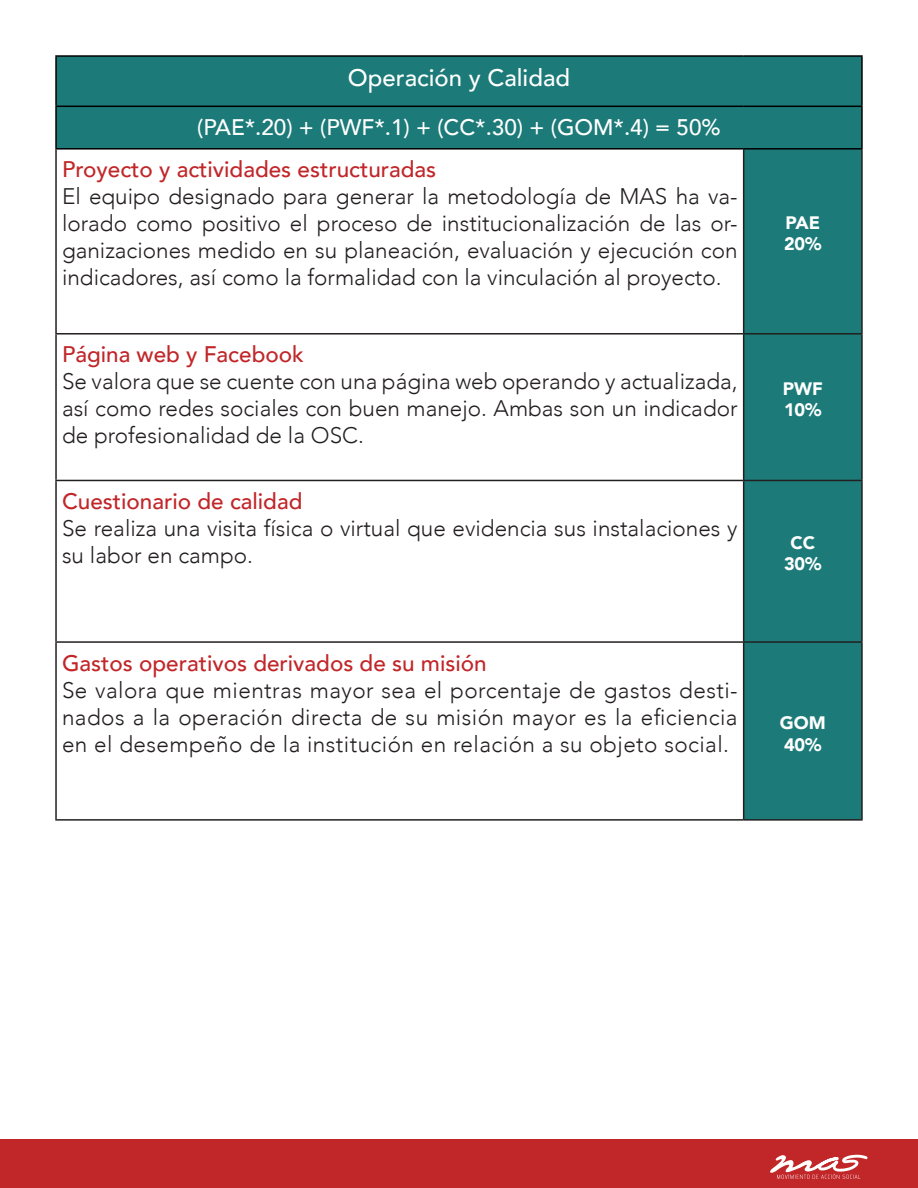
<style>
.page{position:relative;width:918px;height:1188px;background:#fff}
.page>*{position:absolute;margin:0;border:0;box-sizing:border-box;transform-origin:0 0}
.t1{font:500 24px "Avenir";color:#fff}
.t2{font:300 22.5px/27px "Avenir";color:#231f20;text-align:justify}
.t3{font:500 22.5px "Avenir";color:#c12629}
.t4{font:500 22.5px "Avenir";color:#fff}
.t5{font:900 18px "Avenir";color:#fff}
</style>
<div class="page">
<div style="left:0;top:1140px;width:918px;height:48px;background:#c12629"></div>
<svg style="left:770px;top:1154px;width:98px;height:25px"></svg>
<div style="left:56px;top:56px;width:806px;height:50px;background:#1c7a79"></div>
<div style="left:56px;top:106px;width:806px;height:43px;background:#1c7a79"></div>
<div style="left:744px;top:149px;width:118px;height:185px;background:#1c7a79"></div>
<div style="left:744px;top:334px;width:118px;height:146px;background:#1c7a79"></div>
<div style="left:744px;top:480px;width:118px;height:162px;background:#1c7a79"></div>
<div style="left:744px;top:642px;width:118px;height:178px;background:#1c7a79"></div>
<hr style="left:55px;top:150px;width:2px;height:183px;background:#231f20">
<hr style="left:743px;top:150px;width:1px;height:183px;background:#231f20">
<hr style="left:861px;top:150px;width:2px;height:183px;background:#231f20">
<hr style="left:55px;top:333px;width:689px;height:2px;background:#231f20">
<hr style="left:55px;top:335px;width:2px;height:145px;background:#231f20">
<hr style="left:744px;top:333px;width:119px;height:2px;background:#231f20">
<hr style="left:743px;top:335px;width:1px;height:145px;background:#231f20">
<hr style="left:861px;top:335px;width:2px;height:145px;background:#231f20">
<hr style="left:55px;top:480px;width:689px;height:1px;background:#231f20">
<hr style="left:55px;top:481px;width:2px;height:160px;background:#231f20">
<hr style="left:744px;top:480px;width:119px;height:1px;background:#231f20">
<hr style="left:743px;top:481px;width:1px;height:160px;background:#231f20">
<hr style="left:861px;top:481px;width:2px;height:160px;background:#231f20">
<hr style="left:55px;top:641px;width:689px;height:2px;background:#231f20">
<hr style="left:55px;top:643px;width:2px;height:176px;background:#231f20">
<hr style="left:744px;top:641px;width:119px;height:2px;background:#231f20">
<hr style="left:743px;top:643px;width:1px;height:176px;background:#231f20">
<hr style="left:861px;top:643px;width:2px;height:176px;background:#231f20">
<hr style="left:55px;top:819px;width:689px;height:2px;background:#231f20">
<hr style="left:744px;top:819px;width:119px;height:2px;background:#231f20">
<hr style="left:55px;top:55px;width:689px;height:2px;background:#000001">
<hr style="left:55px;top:57px;width:2px;height:49px;background:#000001">
<hr style="left:744px;top:55px;width:119px;height:2px;background:#000001">
<hr style="left:861px;top:57px;width:2px;height:49px;background:#000001">
<hr style="left:55px;top:106px;width:689px;height:1px;background:#000001">
<hr style="left:55px;top:107px;width:2px;height:41px;background:#000001">
<hr style="left:744px;top:106px;width:119px;height:1px;background:#000001">
<hr style="left:861px;top:107px;width:2px;height:41px;background:#000001">
<hr style="left:55px;top:148px;width:689px;height:2px;background:#000001">
<hr style="left:744px;top:148px;width:119px;height:2px;background:#000001">
<p class="t1" style="left:348px;top:57px;width:224px">Operación y Calidad</p>
<p class="t4" style="left:197px;top:108px;width:525px">(PAE*.20) + (PWF*.1) + (CC*.30) + (GOM*.4) = 50%</p>
<p class="t3" style="left:62px;top:150px;width:376px">Proyecto y actividades estructuradas</p>
<p class="t2" style="left:62px;top:183px;width:677px">El equipo designado para generar la metodología de MAS ha va&shy;lorado como positivo el proceso de institucionalización de las or&shy;ganizaciones medido en su planeación, evaluación y ejecución con indicadores, así como la formalidad con la vinculación al proyecto.</p>
<p class="t5" style="left:785px;top:207px;width:36px">PAE</p>
<p class="t5" style="left:784px;top:229px;width:39px">20%</p>
<p class="t3" style="left:62px;top:335px;width:243px">Página web y Facebook</p>
<p class="t2" style="left:62px;top:368px;width:677px">Se valora que se cuente con una página web operando y actualizada, así como redes sociales con buen manejo. Ambas son un indicador de profesionalidad de la OSC.</p>
<p class="t5" style="left:783px;top:373px;width:42px">PWF</p>
<p class="t5" style="left:784px;top:394px;width:39px">10%</p>
<p class="t3" style="left:62px;top:482px;width:242px">Cuestionario de calidad</p>
<p class="t2" style="left:62px;top:515px;width:677px">Se realiza una visita física o virtual que evidencia sus instalaciones y su labor en campo.</p>
<p class="t3" style="left:62px;top:643px;width:426px">Gastos operativos derivados de su misión</p>
<p class="t2" style="left:62px;top:676px;width:677px">Se valora que mientras mayor sea el porcentaje de gastos desti&shy;nados a la operación directa de su misión mayor es la eficiencia en el desempeño de la institución en relación a su objeto social.</p>
<p class="t5" style="left:790px;top:527px;width:26px">CC</p>
<p class="t5" style="left:784px;top:549px;width:39px">30%</p>
<p class="t5" style="left:780px;top:707px;width:47px">GOM</p>
<p class="t5" style="left:784px;top:729px;width:39px">40%</p>
</div>
